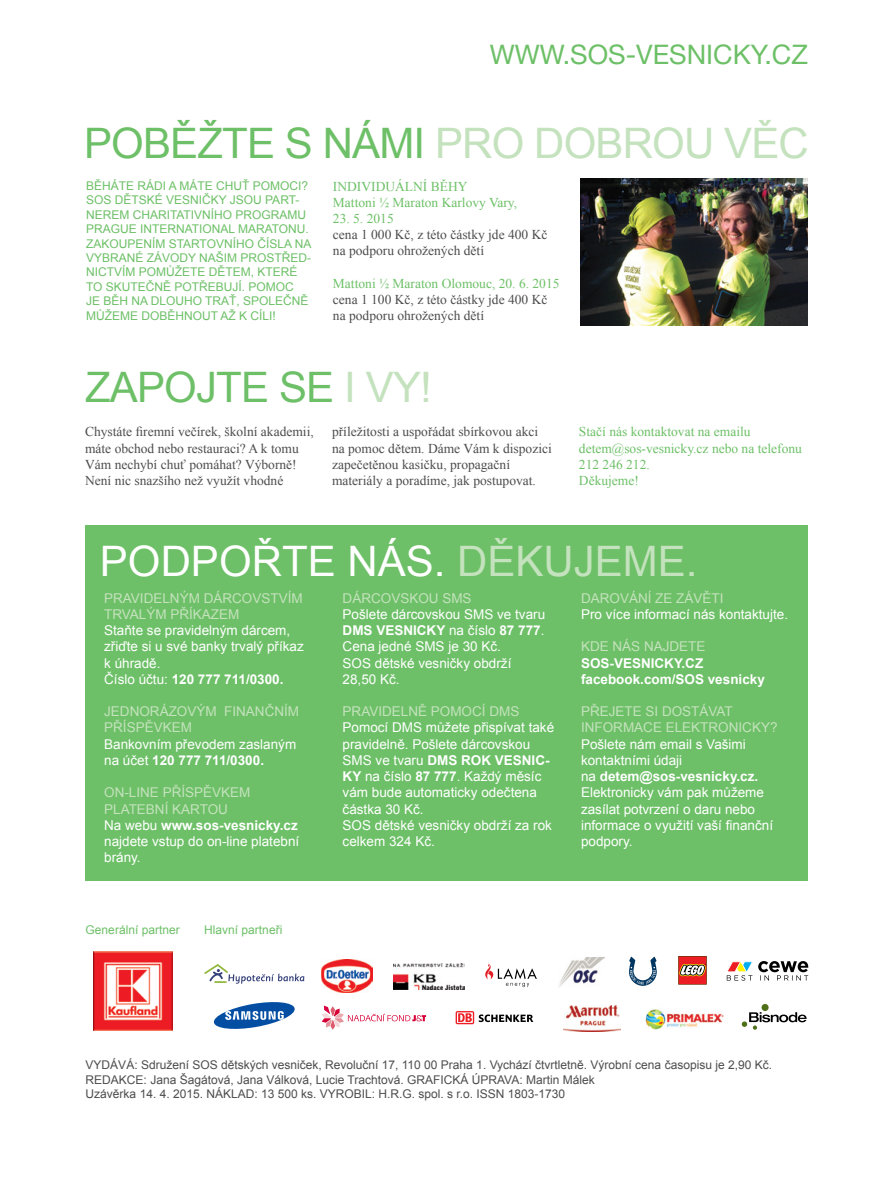
<style>
.page{position:relative;width:893px;height:1191px;background:#fff}
.page>*{position:absolute;margin:0;border:0;box-sizing:border-box;transform-origin:0 0}
.t1{font:42px "Arial";letter-spacing:.035em;color:#6dc067}
.t2{font:42px "Arial";letter-spacing:.14em;color:#fff}
.t3{font:42px "Arial";letter-spacing:.075em;color:#c4e2bd}
.t4{font:27px "Helvetica Neue CE";color:#6dc067}
.t5{font:13.5px/16.2px "Arial";color:#fff}
.t6{font:13.5px/16.2px "Times New Roman";color:#4d4d4f}
.t7{font:13.5px/16.2px "Arial";color:#c4e2bd}
.t8{font:13.5px/16.2px "Times New Roman";color:#6dc067}
.t9{font:700 13.5px/16.2px "Arial";color:#fff}
.t10{font:12px "Arial";color:#6dc067}
.t11{font:12px/14.4px "Arial";color:#4d4d4f}
.t12{font:12px "Arial";letter-spacing:.11em;color:#6dc067}
.s1{color:#c4e2bd}
.s2{color:#6dc067}
.s3{font-weight:700}
</style>
<div class="page">
<div style="left:86px;top:525px;width:722px;height:356px;background:#6dc067"></div>
<img style="left:94px;top:951px;width:78px;height:79px">
<svg style="left:485px;top:963px;width:52px;height:24px"></svg>
<svg style="left:204px;top:964px;width:100px;height:19px"></svg>
<img style="left:321px;top:959px;width:52px;height:34px">
<svg style="left:456px;top:1011px;width:77px;height:13px"></svg>
<svg style="left:213px;top:1002px;width:82px;height:27px"></svg>
<svg style="left:322px;top:1005px;width:104px;height:24px"></svg>
<img style="left:394px;top:963px;width:70px;height:26px">
<img style="left:563px;top:1005px;width:58px;height:26px">
<svg style="left:629px;top:956px;width:28px;height:30px"></svg>
<img style="left:559px;top:957px;width:46px;height:30px">
<img style="left:645px;top:1009px;width:79px;height:20px">
<svg style="left:678px;top:956px;width:29px;height:28px"></svg>
<div style="left:761px;top:1004px;width:8px;height:7px;background:#4f6f19;border-radius:50%"></div>
<svg style="left:742px;top:1012px;width:65px;height:17px"></svg>
<img style="left:580px;top:179px;width:228px;height:146px">
<svg style="left:726px;top:961px;width:82px;height:19px"></svg>
<h2 class="t4" style="left:490px;top:39px;width:320px">WWW.SOS-VESNICKY.CZ</h2>
<h1 class="t1" style="left:84px;top:116px;width:55px">Poběžt</h1>
<h1 class="t1" style="left:247px;top:116px;width:317px">e snámi <span class="s1">pro dob</span></h1>
<h1 class="t3" style="left:623px;top:116px;width:131px">rou věc</h1>
<p class="t12" style="left:86px;top:178px;width:140px">Běháte rádi a máte chu</p>
<p class="t10" style="left:242px;top:178px;width:20px">ť pomoci</p>
<p class="t10" style="left:301px;top:178px;width:8px">?</p>
<p class="t10" style="left:86px;top:192px;width:38px">SOS dětsk</p>
<p class="t10" style="left:155px;top:192px;width:36px">é vesničk</p>
<p class="t10" style="left:219px;top:192px;width:20px">y jsou</p>
<p class="t10" style="left:265px;top:192px;width:36px">pa rt-</p>
<p class="t10" style="left:86px;top:207px;width:56px">nerem cha</p>
<p class="t10" style="left:158px;top:207px;width:16px">ritativn</p>
<p class="t10" style="left:211px;top:207px;width:79px">ího programu</p>
<p class="t10" style="left:86px;top:221px;width:99px">Pragu e Internationa</p>
<p class="t10" style="left:228px;top:221px;width:46px">l Maratonu</p>
<p class="t10" style="left:306px;top:221px;width:5px">.</p>
<p class="t10" style="left:86px;top:235px;width:17px">Zakoup</p>
<p class="t10" style="left:135px;top:235px;width:42px">ením sta</p>
<p class="t10" style="left:191px;top:235px;width:18px">rtovn</p>
<p class="t10" style="left:233px;top:235px;width:71px">ího čísla na</p>
<p class="t10" style="left:86px;top:250px;width:86px">vybran é závod</p>
<p class="t10" style="left:188px;top:250px;width:79px">y našim prost</p>
<p class="t10" style="left:282px;top:250px;width:31px">řed-</p>
<p class="t10" style="left:86px;top:264px;width:8px">nictv</p>
<p class="t10" style="left:122px;top:264px;width:27px">ím pomůž</p>
<p class="t10" style="left:182px;top:264px;width:36px">ete dět</p>
<p class="t10" style="left:233px;top:264px;width:66px">em, které</p>
<p class="t10" style="left:86px;top:279px;width:29px">to skut</p>
<p class="t10" style="left:138px;top:279px;width:18px">ečně</p>
<p class="t10" style="left:174px;top:279px;width:9px">pot</p>
<p class="t10" style="left:199px;top:279px;width:25px">řebuj</p>
<p class="t10" style="left:238px;top:279px;width:29px">í. Pomoc</p>
<p class="t10" style="left:86px;top:293px;width:26px">j e běh</p>
<p class="t10" style="left:131px;top:293px;width:45px">na dlouho</p>
<p class="t10" style="left:205px;top:293px;width:48px">t rať, spo</p>
<p class="t10" style="left:269px;top:293px;width:24px">lečně</p>
<p class="t10" style="left:86px;top:307px;width:10px">můž</p>
<p class="t10" style="left:112px;top:307px;width:39px">eme doběhnout</p>
<p class="t10" style="left:220px;top:307px;width:57px">až kcíli!</p>
<p class="t8" style="left:333px;top:178px;width:186px">INDIVIDUÁLNÍ BĚHY<br>Mattoni ½ Maraton Karlovy Vary,</p>
<p class="t8" style="left:333px;top:210px;width:62px">23. 5. 2015</p>
<p class="t6" style="left:333px;top:226px;width:216px">cena 1 000 Kč, z této částky jde 400 Kč na podporu ohrožených dětí</p>
<p class="t8" style="left:333px;top:275px;width:228px">Mattoni ½ Maraton Olomouc, 20. 6. 2015</p>
<p class="t6" style="left:333px;top:291px;width:216px">cena 1 100 Kč, z této částky jde 400 Kč na podporu ohrožených dětí</p>
<h1 class="t1" style="left:85px;top:360px;width:27px">zapojt</h1>
<h1 class="t3" style="left:241px;top:360px;width:192px"><span class="s2">e se</span> i vy!</h1>
<p class="t6" style="left:85px;top:423px;width:230px">Chystáte firemní večírek, školní akademii, máte obchod nebo restauraci? A k tomu Vám nechybí chuť pomáhat? Výborně!<br>Není nic snazšího než využít vhodné</p>
<p class="t6" style="left:332px;top:423px;width:221px">příležitosti a uspořádat sbírkovou akci na pomoc dětem. Dáme Vám k dispozici zapečetěnou kasičku, propagační materiály a poradíme, jak postupovat.</p>
<p class="t8" style="left:579px;top:423px;width:224px">Stačí nás kontaktovat na emailu detem@sos-vesnicky.cz nebo na telefonu<br>212 246 212.<br>Děkujeme!</p>
<h1 class="t2" style="left:100px;top:534px;width:31px">podpo</h1>
<h1 class="t2" style="left:252px;top:534px;width:233px">řte nás. <span class="s1">děkuj</span></h1>
<h1 class="t3" style="left:595px;top:534px;width:104px">eme.</h1>
<p class="t7" style="left:104px;top:590px;width:200px">PRAVIDEL NÝM DÁRCOVSTVÍM<br>TRVALÝM PŘÍKAZEM</p>
<p class="t5" style="left:104px;top:622px;width:201px">Staňte se pravidelným dárcem, zřiďte si u své banky trvalý příkaz k úhradě.<br>Číslo účtu: <span class="s3">120 777 711/0300.</span></p>
<p class="t7" style="left:104px;top:703px;width:197px">JEDNORÁZOVÝM FINANČNÍM<br>PŘÍSPĚVKEM</p>
<p class="t5" style="left:104px;top:736px;width:194px">Bankovním převodem zaslaným na účet <span class="s3">120 777 711/0300.</span></p>
<p class="t5" style="left:104px;top:784px;width:197px"><span class="s1">ON-LINE PŘÍSPĚVKEM<br>PLATEBNÍ KARTOU<br></span>Na webu <span class="s3">www.sos-vesnicky.cz </span>najdete vstup do on-line platební brány.</p>
<p class="t7" style="left:343px;top:590px;width:131px">DÁRCOVSKOU SMS</p>
<p class="t5" style="left:343px;top:606px;width:204px">Pošlete dárcovskou SMS ve tvaru<br><span class="s3">DMS VESNICKY</span> na číslo <span class="s3">87 777</span>.<br>Cena jedné SMS je 30 Kč.<br>SOS dětské vesničky obdrží<br>28,50 Kč.</p>
<p class="t7" style="left:343px;top:703px;width:178px">PRAVIDELNĚ POMOCÍ DMS</p>
<p class="t5" style="left:343px;top:720px;width:213px">Pomocí DMS můžete přispívat také pravidelně. Pošlete dárcovskou<br>SMS ve tvaru <span class="s3">DMS ROK VESNIC-<br>KY</span> na číslo <span class="s3">87 777</span>. Každý měsíc vám bude automaticky odečtena částka 30 Kč.<br>SOS dětské vesničky obdrží za rok celkem 324 Kč.</p>
<p class="t7" style="left:581px;top:590px;width:144px">DAROVÁNÍ ZE ZÁVĚTI</p>
<p class="t5" style="left:581px;top:606px;width:209px">Pro více informací nás kontaktujte.</p>
<p class="t7" style="left:581px;top:639px;width:124px">KDE NÁS NAJDETE</p>
<p class="t9" style="left:581px;top:655px;width:11px">sos</p>
<p class="t9" style="left:609px;top:655px;width:15px">-vesnicky</p>
<p class="t9" style="left:581px;top:655px;width:185px;text-indent:101px">.cz facebook.com/SOS vesnicky</p>
<p class="t7" style="left:581px;top:703px;width:153px">PŘEJETE SI DOSTÁVAT<br>INFORMACE ELE</p>
<p class="t7" style="left:691px;top:720px;width:88px">KTRONICKY?</p>
<p class="t5" style="left:581px;top:736px;width:194px">Pošlete nám email s Vašimi kontaktními údaji<br>na <span class="s3">detem@sos-vesnicky.cz.<br></span>Elektronicky vám pak můžeme zasílat potvrzení o daru nebo informace o využití vaší finanční podpory.</p>
<p class="t10" style="left:86px;top:921px;width:96px">Generální partner</p>
<p class="t10" style="left:204px;top:922px;width:80px">Hlavní partneři</p>
<p class="t11" style="left:86px;top:1057px;width:688px">Vydává: Sdružení SOS dětských vesniček, Revoluční 17, 110 00 Praha 1. Vychází čtvrtletně. Výrobní cena časopisu je 2,90 Kč.<br>Redakc</p>
<p class="t11" style="left:86px;top:1072px;width:511px;text-indent:50px">e: Jana Šagátová, Jana Válková, Lucie Trachtová. GRAFICKÁ ÚPRAVA: Martin Málek<br>Uzávěrka 14. 4. 2015. Náklad : 13 500 ks. Vyrobi l: H.R.G. spol. s r.o. ISSN 1803-1730</p>
</div>
